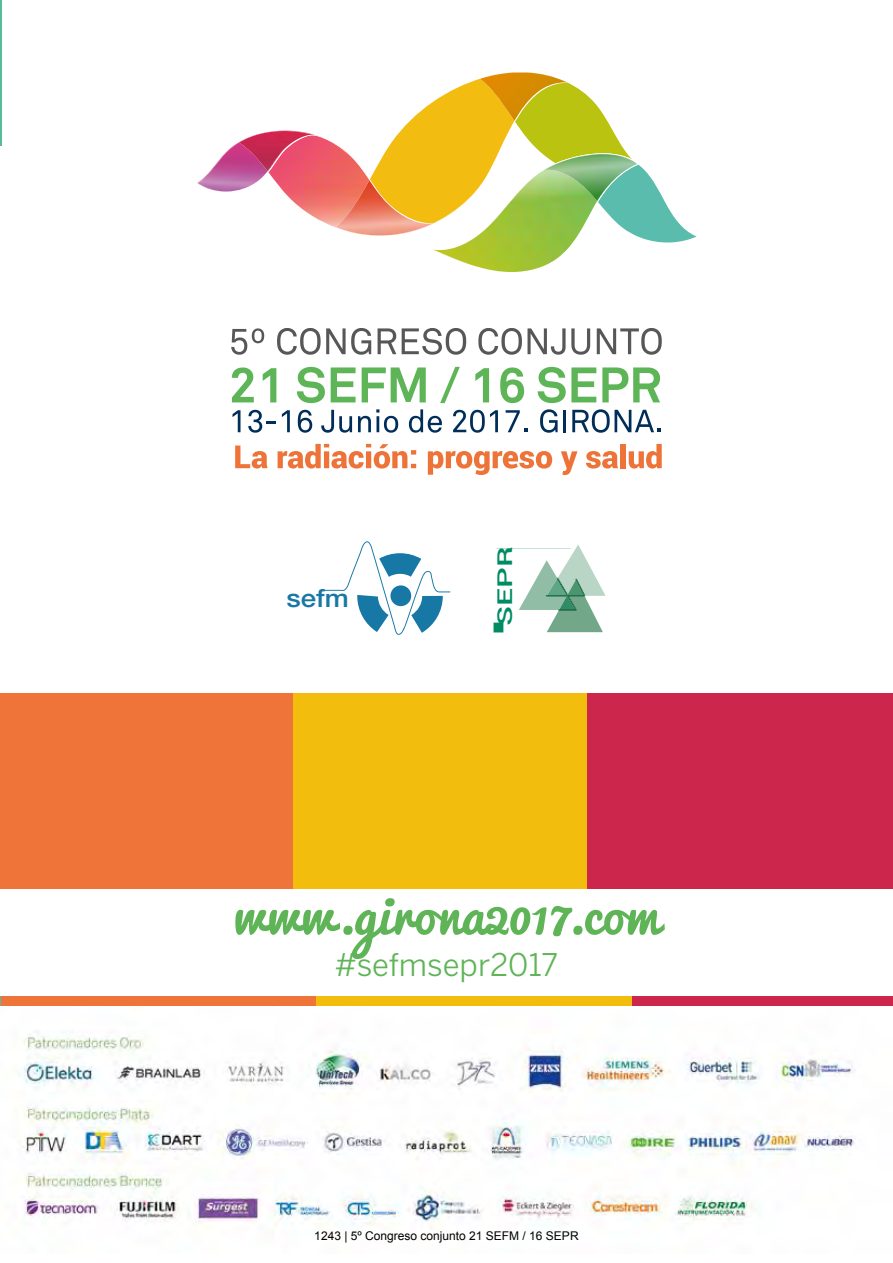
<style>
.page{position:relative;width:893px;height:1263px;background:#fff}
.page>*{position:absolute;margin:0;border:0;box-sizing:border-box;transform-origin:0 0}
.t1{font:53.25px "Pacifico";color:#5eb456}
.t2{font:31.05px "Benton Sans";color:#5eb456}
.t3{font:500 25.2px "Helvetica Neue";color:#1878a5;scale:1.1 1}
.t4{font:500 20.4px "Roboto";color:#008c63;scale:1.61 1}
.t5{font:12px "Arial";color:#000}
</style>
<div class="page">
<hr style="left:0;top:0;width:2px;height:145px;background:#58b99b">
<div style="left:1px;top:996px;width:316px;height:10px;background:#ee7439"></div>
<div style="left:316px;top:996px;width:317px;height:10px;background:#f3bd0d"></div>
<div style="left:632px;top:996px;width:261px;height:10px;background:#cd264c"></div>
<img style="left:19px;top:1031px;width:836px;height:198px">
<div style="left:0;top:693px;width:294px;height:195px;background:#ee7439"></div>
<div style="left:293px;top:693px;width:295px;height:195px;background:#f3bd0d"></div>
<div style="left:587px;top:693px;width:306px;height:195px;background:#cd264c"></div>
<svg style="left:197px;top:73px;width:500px;height:199px"></svg>
<img style="left:433px;top:154px;width:162px;height:108px">
<svg style="left:231px;top:328px;width:33px;height:27px"></svg>
<svg style="left:277px;top:328px;width:94px;height:27px"></svg>
<svg style="left:378px;top:328px;width:18px;height:26px"></svg>
<svg style="left:402px;top:328px;width:64px;height:27px"></svg>
<svg style="left:478px;top:328px;width:112px;height:27px"></svg>
<svg style="left:597px;top:328px;width:65px;height:27px"></svg>
<svg style="left:233px;top:410px;width:7px;height:22px"></svg>
<svg style="left:248px;top:410px;width:28px;height:23px"></svg>
<svg style="left:282px;top:410px;width:8px;height:22px"></svg>
<svg style="left:298px;top:410px;width:14px;height:23px"></svg>
<svg style="left:321px;top:410px;width:31px;height:23px"></svg>
<svg style="left:358px;top:409px;width:40px;height:24px"></svg>
<svg style="left:409px;top:409px;width:33px;height:24px"></svg>
<svg style="left:453px;top:410px;width:45px;height:23px"></svg>
<svg style="left:506px;top:410px;width:22px;height:22px"></svg>
<svg style="left:540px;top:409px;width:18px;height:24px"></svg>
<hr style="left:563px;top:410px;width:3px;height:22px;background:#002e59">
<svg style="left:572px;top:409px;width:89px;height:24px"></svg>
<svg style="left:232px;top:367px;width:22px;height:35px"></svg>
<svg style="left:263px;top:368px;width:13px;height:34px"></svg>
<svg style="left:297px;top:367px;width:28px;height:36px"></svg>
<svg style="left:331px;top:367px;width:25px;height:35px"></svg>
<svg style="left:362px;top:367px;width:64px;height:35px"></svg>
<svg style="left:440px;top:367px;width:20px;height:36px"></svg>
<svg style="left:475px;top:368px;width:14px;height:34px"></svg>
<svg style="left:500px;top:367px;width:24px;height:36px"></svg>
<svg style="left:538px;top:367px;width:58px;height:36px"></svg>
<svg style="left:602px;top:367px;width:58px;height:35px"></svg>
<svg style="left:235px;top:445px;width:33px;height:23px"></svg>
<svg style="left:278px;top:444px;width:138px;height:24px"></svg>
<svg style="left:428px;top:451px;width:124px;height:24px"></svg>
<svg style="left:561px;top:451px;width:16px;height:24px"></svg>
<svg style="left:586px;top:451px;width:32px;height:17px"></svg>
<div style="left:620px;top:444px;width:6px;height:24px;background:#ed7338"></div>
<svg style="left:629px;top:444px;width:33px;height:24px"></svg>
<svg style="left:493px;top:544px;width:113px;height:88px"></svg>
<svg style="left:323px;top:541px;width:127px;height:94px"></svg>
<h3 class="t3" style="left:287px;top:583px;width:58px">sefm</h3>
<h3 class="t4" style="left:491px;top:626px;width:51px;rotate:-90deg">SEPR</h3>
<h1 class="t1" style="left:233px;top:885px;width:427px">www.girona2017.com</h1>
<h2 class="t2" style="left:335px;top:947px;width:225px">#sefmsepr2017</h2>
<p class="t5" style="left:314px;top:1229px;width:266px">1243 | 5º Congreso conjunto 21 SEFM / 16 SEPR</p>
</div>
